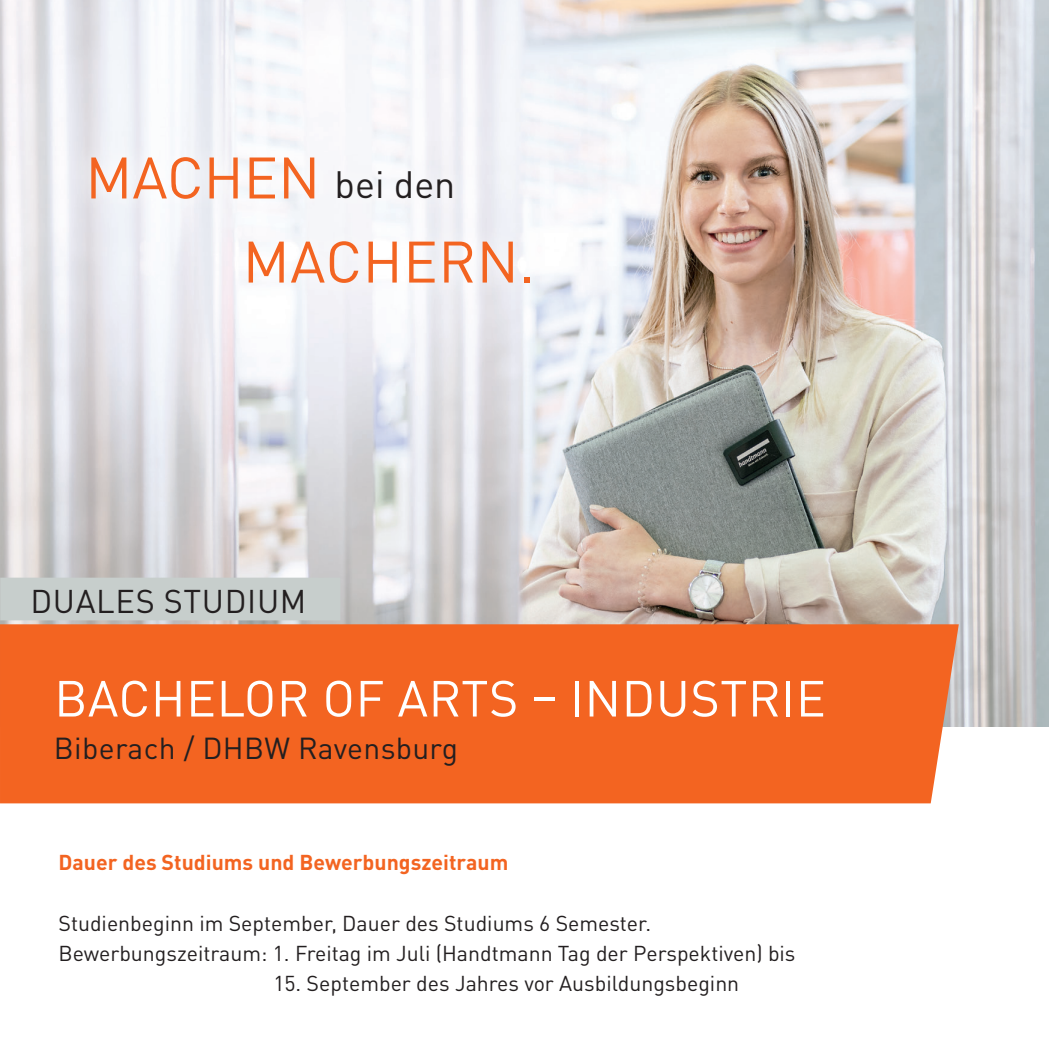
<style>
.page{position:relative;width:1049px;height:1049px;background:#fff}
.page>*{position:absolute;margin:0;border:0;box-sizing:border-box;transform-origin:0 0}
.t1{font:57.5px/84px "DIN Pro";color:#f36421}
.t2{font:50px "DIN Pro";letter-spacing:.01em;color:#fff}
.t3{font:32.5px "DIN Pro";letter-spacing:.02em;color:#231f20}
.t4{font:30px "DIN Pro";letter-spacing:.01em;color:#231f20}
.t5{font:21.25px/30.2px "DIN Pro";color:#231f20}
.t6{font:700 21.25px "DIN Pro";color:#f36421}
.s1{font-size:37.5px;color:#231f20}
</style>
<div class="page">
<img style="left:0;top:0;width:1049px;height:726px">
<svg style="left:71px;top:136px;width:478px;height:167px;fill:#f4f5f9"></svg>
<div style="left:0;top:578px;width:340px;height:42px;background:#c7cecc"></div>
<div style="left:0;top:624px;width:959px;height:179px;background:#f36421"></div>
<h1 class="t1" style="left:243px;top:130px;width:293px;text-indent:-157px">MACHEN <span class="s1">bei den<br></span>MACHERN.</h1>
<h3 class="t3" style="left:30px;top:575px;width:278px">DUALES STUDIUM</h3>
<h2 class="t2" style="left:54px;top:659px;width:773px">BACHELOR OF ARTS – INDUSTRIE</h2>
<h3 class="t4" style="left:54px;top:724px;width:405px">Biberach / DHBW Ravensburg</h3>
<p class="t6" style="left:58px;top:845px;width:451px">Dauer des Studiums und Bewerbungszeitraum</p>
<p class="t5" style="left:58px;top:906px;width:738px">Studienbeginn im September, Dauer des Studiums 6 Semester.<br>Bewerbungszeitraum: 1. Freitag im Juli (Handtmann Tag der Perspektiven) bis</p>
<p class="t5" style="left:273px;top:966px;width:467px">15. September des Jahres vor Ausbildungsbeginn</p>
</div>
